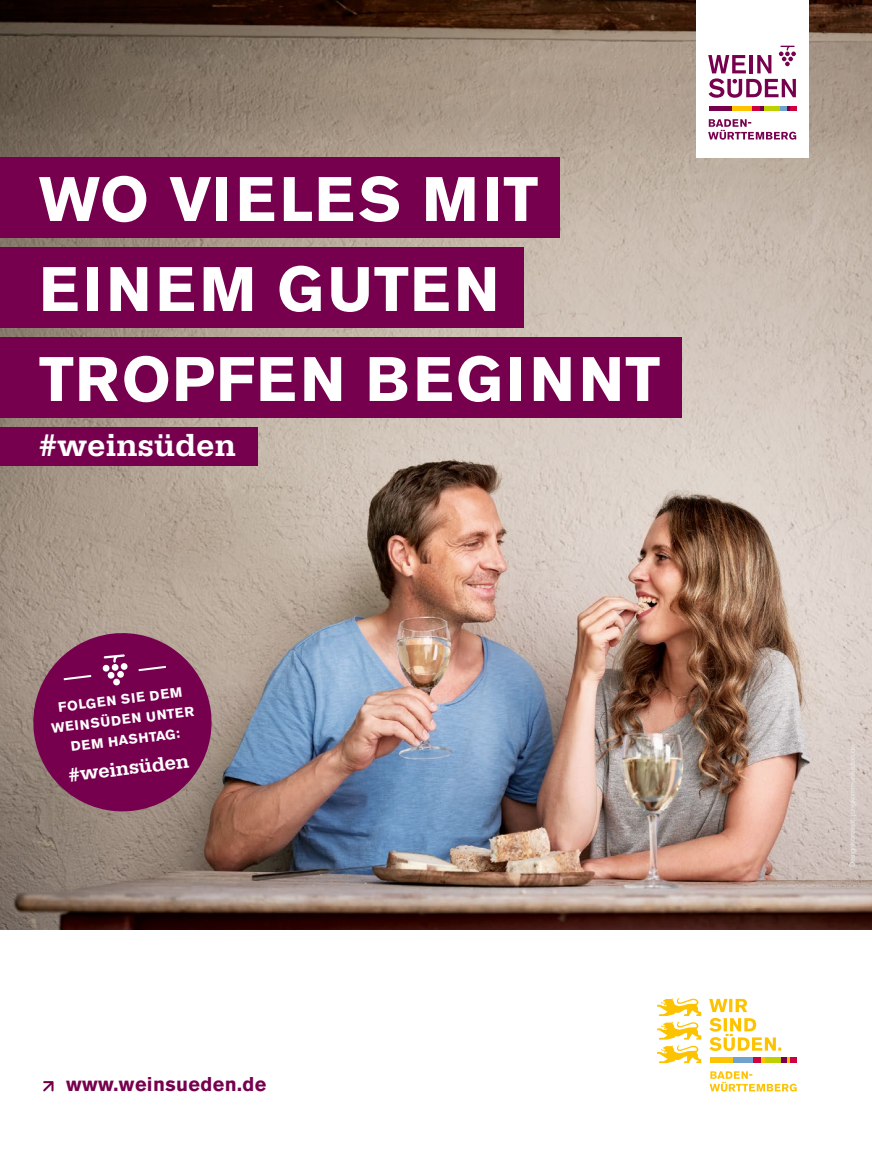
<style>
.page{position:relative;width:872px;height:1149px;background:#fff}
.page>*{position:absolute;margin:0;border:0;box-sizing:border-box;transform-origin:0 0}
.t1{font:700 62.1px "Akzidenz Grotesk BE";letter-spacing:.04em;color:#fff}
.t2{font:700 62.1px "Akzidenz Grotesk BE";letter-spacing:.06em;color:#fff}
.t3{font:500 32.4px "Egyptienne URW";letter-spacing:.02em;color:#fff}
.t4{font:500 20.25px "Egyptienne URW";color:#fff}
.t5{font:700 19.8px "Akzidenz Grotesk BE";letter-spacing:.02em;color:#76004e}
.t6{font:700 13.5px/20.2px "Akzidenz Grotesk BE";color:#fff;text-align:center}
.t7{font:7.5px "Akzidenz Grotesk BE";color:#ececec}
</style>
<div class="page">
<img style="left:0;top:0;width:872px;height:929px">
<svg style="left:657px;top:998px;width:44px;height:17px"></svg>
<svg style="left:657px;top:1021px;width:44px;height:41px"></svg>
<svg style="left:709px;top:1071px;width:87px;height:20px"></svg>
<svg style="left:709px;top:1017px;width:72px;height:33px"></svg>
<svg style="left:709px;top:998px;width:38px;height:13px"></svg>
<div style="left:710px;top:1057px;width:23px;height:5px;background:#fdc300"></div>
<div style="left:733px;top:1057px;width:20px;height:5px;background:#71a1cd"></div>
<div style="left:753px;top:1057px;width:8px;height:5px;background:#cf003e"></div>
<svg style="left:761px;top:1057px;width:4px;height:5px"></svg>
<div style="left:765px;top:1057px;width:16px;height:5px;background:#bed000"></div>
<svg style="left:781px;top:1057px;width:16px;height:5px"></svg>
<div style="left:696px;top:0;width:113px;height:158px;background:#fff"></div>
<svg style="left:708px;top:46px;width:88px;height:52px"></svg>
<div style="left:708px;top:106px;width:24px;height:5px;background:#76004e"></div>
<div style="left:732px;top:106px;width:20px;height:5px;background:#fdc300"></div>
<div style="left:752px;top:106px;width:8px;height:5px;background:#cf003e"></div>
<svg style="left:760px;top:106px;width:4px;height:5px"></svg>
<div style="left:764px;top:106px;width:16px;height:5px;background:#bed000"></div>
<svg style="left:780px;top:106px;width:17px;height:5px"></svg>
<svg style="left:708px;top:119px;width:88px;height:21px"></svg>
<svg style="left:43px;top:1081px;width:11px;height:9px"></svg>
<svg style="left:28px;top:627px;width:189px;height:189px;background:#842e60"></svg>
<div style="left:0;top:247px;width:523px;height:81px;background:#76004e"></div>
<div style="left:0;top:157px;width:559px;height:81px;background:#76004e"></div>
<div style="left:0;top:337px;width:681px;height:81px;background:#76004e"></div>
<div style="left:0;top:427px;width:257px;height:39px;background:#76004e"></div>
<h1 class="t1" style="left:39px;top:163px;width:501px">WO VIELES MIT</h1>
<h1 class="t2" style="left:39px;top:253px;width:462px">EINEM GUTEN</h1>
<h1 class="t1" style="left:39px;top:343px;width:622px">TROPFEN BEGINNT</h1>
<h2 class="t3" style="left:39px;top:426px;width:198px">#weinsüden</h2>
<p class="t6" style="left:48px;top:698px;width:145px;rotate:-7deg">FOLGEN SIE DEM<br>WEINSÜDEN UNTER<br>DEM HASHTAG:</p>
<h3 class="t4" style="left:67px;top:763px;width:123px;rotate:-7deg">#weinsüden</h3>
<h3 class="t5" style="left:66px;top:1072px;width:202px">www.weinsueden.de</h3>
<p class="t7" style="left:847px;top:867px;width:124px;rotate:-90deg">Designkonzept: jungkommunikation.de</p>
</div>
